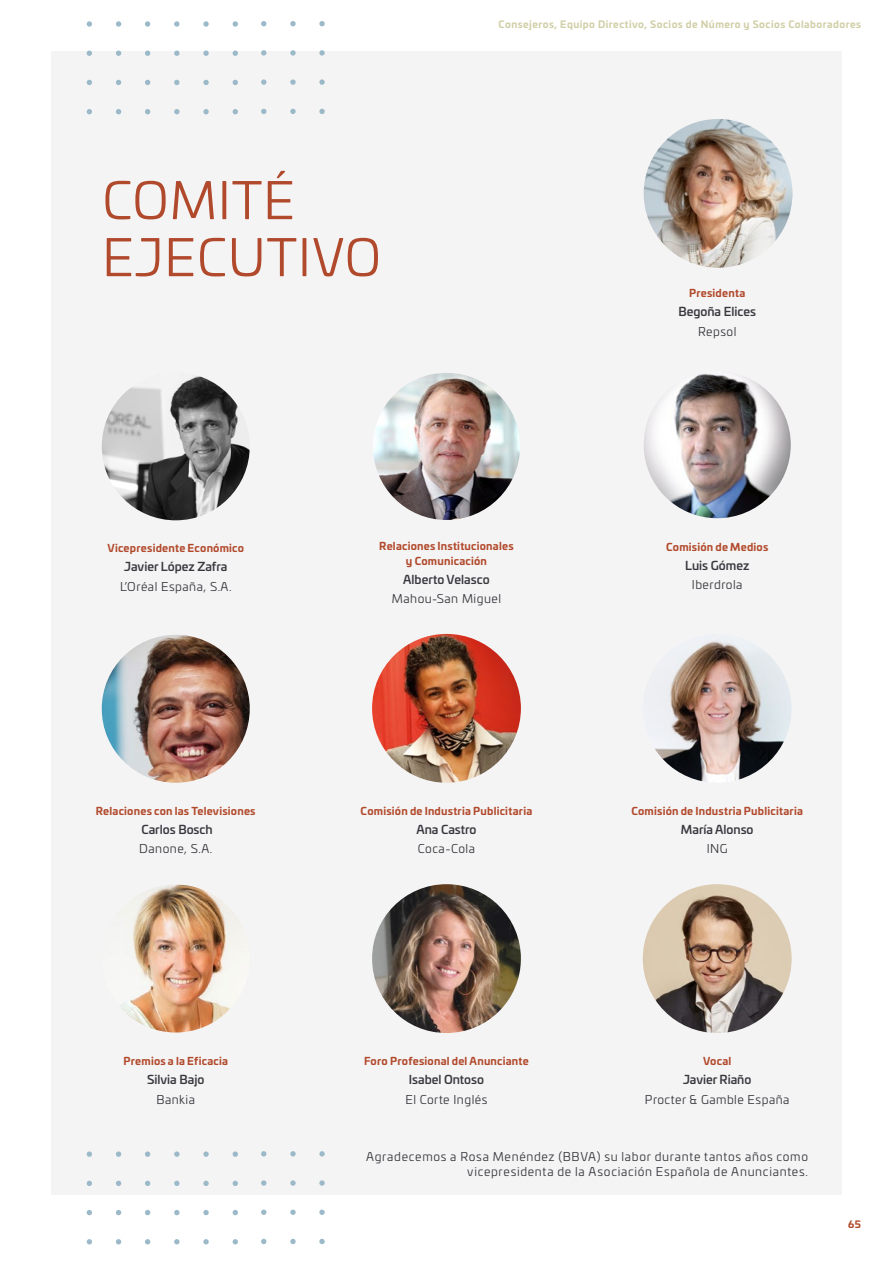
<style>
.page{position:relative;width:893px;height:1263px;background:#fff}
.page>*{position:absolute;margin:0;border:0;box-sizing:border-box;transform-origin:0 0}
.t1{font:51px/57px "Univia Pro";letter-spacing:.02em;color:#b14a2d}
.t2{font:12px/15px "Univia Pro";letter-spacing:.055em;color:#37373e;text-align:right}
.t3{font:500 12px "Univia Pro";color:#37373e}
.t4{font:700 10.5px/15px "Univia Pro";letter-spacing:.02em;color:#b14a2d;text-align:center}
.t5{font:700 9.75px "Univia Pro";letter-spacing:.05em;color:#d1cfa7}
.t6{font:700 9.75px "Univia Pro";color:#b14a2d}
</style>
<div class="page">
<div style="left:51px;top:51px;width:791px;height:1144px;background:#f5f4f4"></div>
<svg style="left:319px;top:1151px;width:6px;height:5px"></svg>
<svg style="left:319px;top:1180px;width:6px;height:6px"></svg>
<svg style="left:319px;top:1209px;width:6px;height:6px"></svg>
<svg style="left:319px;top:1239px;width:6px;height:5px"></svg>
<svg style="left:261px;top:1151px;width:5px;height:5px"></svg>
<svg style="left:261px;top:1180px;width:5px;height:6px"></svg>
<svg style="left:261px;top:1209px;width:5px;height:6px"></svg>
<svg style="left:261px;top:1239px;width:5px;height:5px"></svg>
<svg style="left:290px;top:1151px;width:6px;height:5px"></svg>
<svg style="left:290px;top:1180px;width:6px;height:6px"></svg>
<svg style="left:290px;top:1209px;width:6px;height:6px"></svg>
<svg style="left:290px;top:1239px;width:6px;height:5px"></svg>
<svg style="left:174px;top:1151px;width:6px;height:6px"></svg>
<svg style="left:174px;top:1181px;width:6px;height:5px"></svg>
<svg style="left:174px;top:1210px;width:6px;height:5px"></svg>
<svg style="left:174px;top:1239px;width:6px;height:5px"></svg>
<svg style="left:145px;top:1151px;width:5px;height:6px"></svg>
<svg style="left:145px;top:1181px;width:5px;height:5px"></svg>
<svg style="left:145px;top:1210px;width:5px;height:5px"></svg>
<svg style="left:145px;top:1239px;width:5px;height:5px"></svg>
<svg style="left:233px;top:1151px;width:5px;height:6px"></svg>
<svg style="left:233px;top:1181px;width:5px;height:5px"></svg>
<svg style="left:233px;top:1210px;width:5px;height:5px"></svg>
<svg style="left:233px;top:1239px;width:5px;height:5px"></svg>
<svg style="left:203px;top:1151px;width:6px;height:6px"></svg>
<svg style="left:203px;top:1181px;width:6px;height:5px"></svg>
<svg style="left:203px;top:1210px;width:6px;height:5px"></svg>
<svg style="left:203px;top:1239px;width:6px;height:5px"></svg>
<svg style="left:87px;top:1151px;width:5px;height:6px"></svg>
<svg style="left:87px;top:1181px;width:5px;height:5px"></svg>
<svg style="left:87px;top:1210px;width:5px;height:5px"></svg>
<svg style="left:87px;top:1239px;width:5px;height:5px"></svg>
<svg style="left:116px;top:1151px;width:5px;height:6px"></svg>
<svg style="left:116px;top:1181px;width:5px;height:5px"></svg>
<svg style="left:116px;top:1210px;width:5px;height:5px"></svg>
<svg style="left:116px;top:1239px;width:5px;height:5px"></svg>
<svg style="left:319px;top:21px;width:6px;height:5px"></svg>
<svg style="left:319px;top:50px;width:6px;height:6px"></svg>
<svg style="left:319px;top:79px;width:6px;height:6px"></svg>
<svg style="left:261px;top:21px;width:5px;height:5px"></svg>
<svg style="left:261px;top:50px;width:5px;height:6px"></svg>
<svg style="left:261px;top:79px;width:5px;height:6px"></svg>
<svg style="left:290px;top:21px;width:6px;height:5px"></svg>
<svg style="left:290px;top:50px;width:6px;height:6px"></svg>
<svg style="left:290px;top:79px;width:6px;height:6px"></svg>
<svg style="left:174px;top:21px;width:6px;height:6px"></svg>
<svg style="left:174px;top:51px;width:6px;height:5px"></svg>
<svg style="left:174px;top:80px;width:6px;height:5px"></svg>
<svg style="left:145px;top:21px;width:5px;height:6px"></svg>
<svg style="left:145px;top:51px;width:5px;height:5px"></svg>
<svg style="left:145px;top:80px;width:5px;height:5px"></svg>
<svg style="left:233px;top:21px;width:5px;height:6px"></svg>
<svg style="left:233px;top:51px;width:5px;height:5px"></svg>
<svg style="left:233px;top:80px;width:5px;height:5px"></svg>
<svg style="left:203px;top:21px;width:6px;height:6px"></svg>
<svg style="left:203px;top:51px;width:6px;height:5px"></svg>
<svg style="left:203px;top:80px;width:6px;height:5px"></svg>
<svg style="left:87px;top:21px;width:5px;height:6px"></svg>
<svg style="left:87px;top:51px;width:5px;height:5px"></svg>
<svg style="left:87px;top:80px;width:5px;height:5px"></svg>
<svg style="left:116px;top:21px;width:5px;height:6px"></svg>
<svg style="left:116px;top:51px;width:5px;height:5px"></svg>
<svg style="left:116px;top:80px;width:5px;height:5px"></svg>
<svg style="left:319px;top:109px;width:6px;height:5px"></svg>
<svg style="left:261px;top:109px;width:5px;height:5px"></svg>
<svg style="left:290px;top:109px;width:6px;height:5px"></svg>
<svg style="left:174px;top:109px;width:6px;height:5px"></svg>
<svg style="left:145px;top:109px;width:5px;height:5px"></svg>
<svg style="left:233px;top:109px;width:5px;height:5px"></svg>
<svg style="left:203px;top:109px;width:6px;height:5px"></svg>
<svg style="left:87px;top:109px;width:5px;height:5px"></svg>
<svg style="left:116px;top:109px;width:5px;height:5px"></svg>
<img style="left:644px;top:119px;width:148px;height:149px;border-radius:74px">
<img style="left:644px;top:371px;width:147px;height:147px;border-radius:74px">
<img style="left:102px;top:635px;width:148px;height:148px;border-radius:74px">
<img style="left:373px;top:373px;width:147px;height:147px;border-radius:74px">
<img style="left:643px;top:634px;width:149px;height:149px;border-radius:74px">
<img style="left:643px;top:884px;width:149px;height:149px;border-radius:74px">
<img style="left:102px;top:884px;width:148px;height:148px;border-radius:74px">
<img style="left:372px;top:884px;width:149px;height:149px;border-radius:74px">
<img style="left:372px;top:634px;width:149px;height:149px;border-radius:74px">
<img style="left:102px;top:372px;width:148px;height:148px;border-radius:74px">
<h1 class="t1" style="left:102px;top:170px;width:280px">COMITÉ<br>EJECUTIVO</h1>
<p class="t5" style="left:499px;top:16px;width:364px">Consejeros, Equipo Directivo, Socios de Número y Socios Colaboradores</p>
<p class="t4" style="left:689px;top:285px;width:58px">Presidenta</p>
<p class="t3" style="left:678px;top:303px;width:79px">Begoña Elices</p>
<p class="t2" style="left:698px;top:323px;width:40px">Repsol</p>
<p class="t4" style="left:107px;top:540px;width:138px">Vicepresidente Económico</p>
<p class="t3" style="left:124px;top:558px;width:105px">Javier López Zafra</p>
<p class="t2" style="left:120px;top:578px;width:113px">L’Oréal España, S.A.</p>
<p class="t4" style="left:96px;top:803px;width:161px">Relaciones con las Televisiones</p>
<p class="t3" style="left:141px;top:820px;width:73px">Carlos Bosch</p>
<p class="t2" style="left:139px;top:841px;width:75px">Danone, S.A.</p>
<p class="t4" style="left:123px;top:1053px;width:106px">Premios a la Eficacia</p>
<p class="t3" style="left:147px;top:1071px;width:59px">Silvia Bajo</p>
<p class="t2" style="left:156px;top:1091px;width:40px">Bankia</p>
<p class="t4" style="left:379px;top:537px;width:136px">Relaciones Institucionales y Comunicación</p>
<p class="t3" style="left:403px;top:570px;width:88px">Alberto Velasco</p>
<p class="t2" style="left:392px;top:591px;width:111px">Mahou-San Miguel</p>
<p class="t4" style="left:361px;top:803px;width:173px">Comisión de Industria Publicitaria</p>
<p class="t3" style="left:416px;top:820px;width:62px">Ana Castro</p>
<p class="t2" style="left:418px;top:841px;width:59px">Coca-Cola</p>
<p class="t4" style="left:666px;top:538px;width:104px">Comisión de Medios</p>
<p class="t3" style="left:685px;top:556px;width:66px">Luis Gómez</p>
<p class="t2" style="left:692px;top:577px;width:52px">Iberdrola</p>
<p class="t4" style="left:631px;top:803px;width:173px">Comisión de Industria Publicitaria</p>
<p class="t3" style="left:681px;top:820px;width:74px">María Alonso</p>
<p class="t2" style="left:707px;top:841px;width:22px">ING</p>
<p class="t4" style="left:364px;top:1053px;width:166px">Foro Profesional del Anunciante</p>
<p class="t3" style="left:409px;top:1071px;width:77px">Isabel Ontoso</p>
<p class="t2" style="left:405px;top:1091px;width:83px">El Corte Inglés</p>
<p class="t4" style="left:703px;top:1053px;width:30px">Vocal</p>
<p class="t3" style="left:683px;top:1071px;width:70px">Javier Riaño</p>
<p class="t2" style="left:645px;top:1091px;width:146px">Procter &amp; Gamble España</p>
<p class="t2" style="left:366px;top:1148px;width:443px">Agradecemos a Rosa Menéndez (BBVA) su labor durante tantos años como vicepresidenta de la Asociación Española de Anunciantes.</p>
<p class="t6" style="left:848px;top:1216px;width:14px">65</p>
</div>
